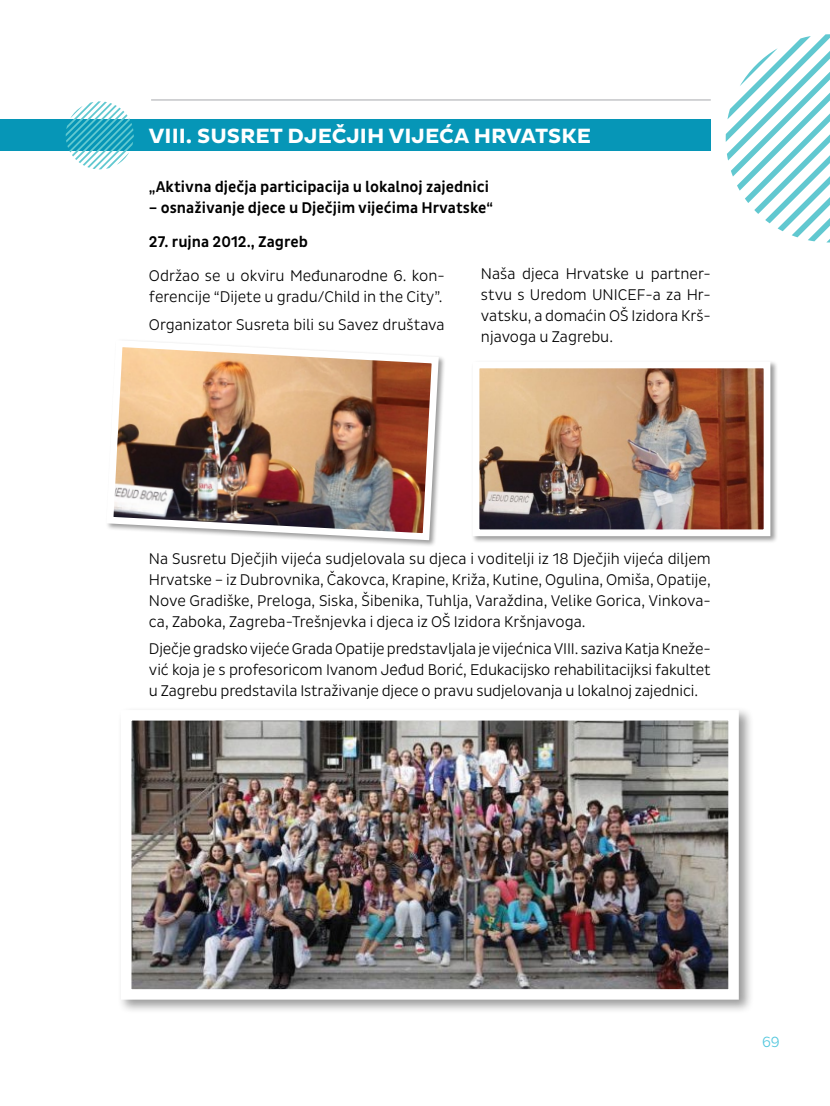
<style>
.page{position:relative;width:830px;height:1106px;background:#fff}
.page>*{position:absolute;margin:0;border:0;box-sizing:border-box;transform-origin:0 0}
.t1{font:700 21px "Pluto Sans";color:#fff}
.t2{font:300 15.75px/21px "Pluto Sans Cond";color:#000;text-align:justify}
.t3{font:500 15.75px "Pluto Sans Cond";color:#000}
.t4{font:300 15px "Pluto Sans Cond";color:#50c6dd}
</style>
<div class="page">
<hr style="left:151px;top:100px;width:559px;height:1px;background:#a7a9ac">
<div style="left:0;top:119px;width:710px;height:32px;background:#0696b7"></div>
<svg style="left:66px;top:101px;width:68px;height:68px"></svg>
<svg style="left:725px;top:34px;width:104px;height:208px"></svg>
<div style="left:471px;top:360px;width:306px;height:184px;background:#000;opacity:.4"></div>
<img style="left:480px;top:369px;width:282px;height:159px">
<div style="left:472px;top:361px;width:298px;height:175px;border:7px solid #fff"></div>
<div style="left:105px;top:338px;width:340px;height:209px;background:#000;opacity:.4"></div>
<img style="left:105px;top:338px;width:337px;height:206px">
<div style="left:118px;top:706px;width:635px;height:308px;background:#000;opacity:.4"></div>
<img style="left:132px;top:721px;width:595px;height:267px">
<div style="left:121px;top:710px;width:617px;height:289px;border:10px solid #fff"></div>
<h1 class="t1" style="left:149px;top:124px;width:443px">VIII. SUSRET DJEČJIH VIJEĆA HRVATSKE</h1>
<p class="t3" style="left:149px;top:177px;width:341px">„Aktivna dječja participacija u lokalnoj zajednici</p>
<p class="t3" style="left:149px;top:198px;width:345px">– osnaživanje djece u Dječjim vijećima Hrvatske“</p>
<p class="t3" style="left:149px;top:233px;width:160px">27. rujna 2012., Zagreb</p>
<p class="t2" style="left:149px;top:265px;width:297px">Održao se u okviru Međunarodne 6. kon&shy;ferencije “Dijete u gradu/Child in the City”.</p>
<p class="t2" style="left:149px;top:314px;width:297px">Organizator Susreta bili su Savez društava</p>
<p class="t2" style="left:480px;top:263px;width:231px">Naša djeca Hrvatske u partner&shy;stvu s Uredom UNICEF-a za Hr&shy;vatsku, a domaćin OŠ Izidora Krš&shy;njavoga u Zagrebu.</p>
<p class="t2" style="left:149px;top:548px;width:563px">Na Susretu Dječjih vijeća sudjelovala su djeca i voditelji iz 18 Dječjih vijeća diljem Hrvatske – iz Dubrovnika, Čakovca, Krapine, Križa, Kutine, Ogulina, Omiša, Opatije, Nove Gradiške, Preloga, Siska, Šibenika, Tuhlja, Varaždina, Velike Gorica, Vinkova&shy;ca, Zaboka, Zagreba-Trešnjevka i djeca iz OŠ Izidora Kršnjavoga.</p>
<p class="t2" style="left:149px;top:638px;width:563px">Dječje gradsko vijeće Grada Opatije predstavljala je vijećnica VIII. saziva Katja Kneže&shy;vić koja je s profesoricom Ivanom Jeđud Borić, Edukacijsko rehabilitacijksi fakultet u Zagrebu predstavila Istraživanje djece o pravu sudjelovanja u lokalnoj zajednici.</p>
<p class="t4" style="left:761px;top:1033px;width:19px">69</p>
</div>
